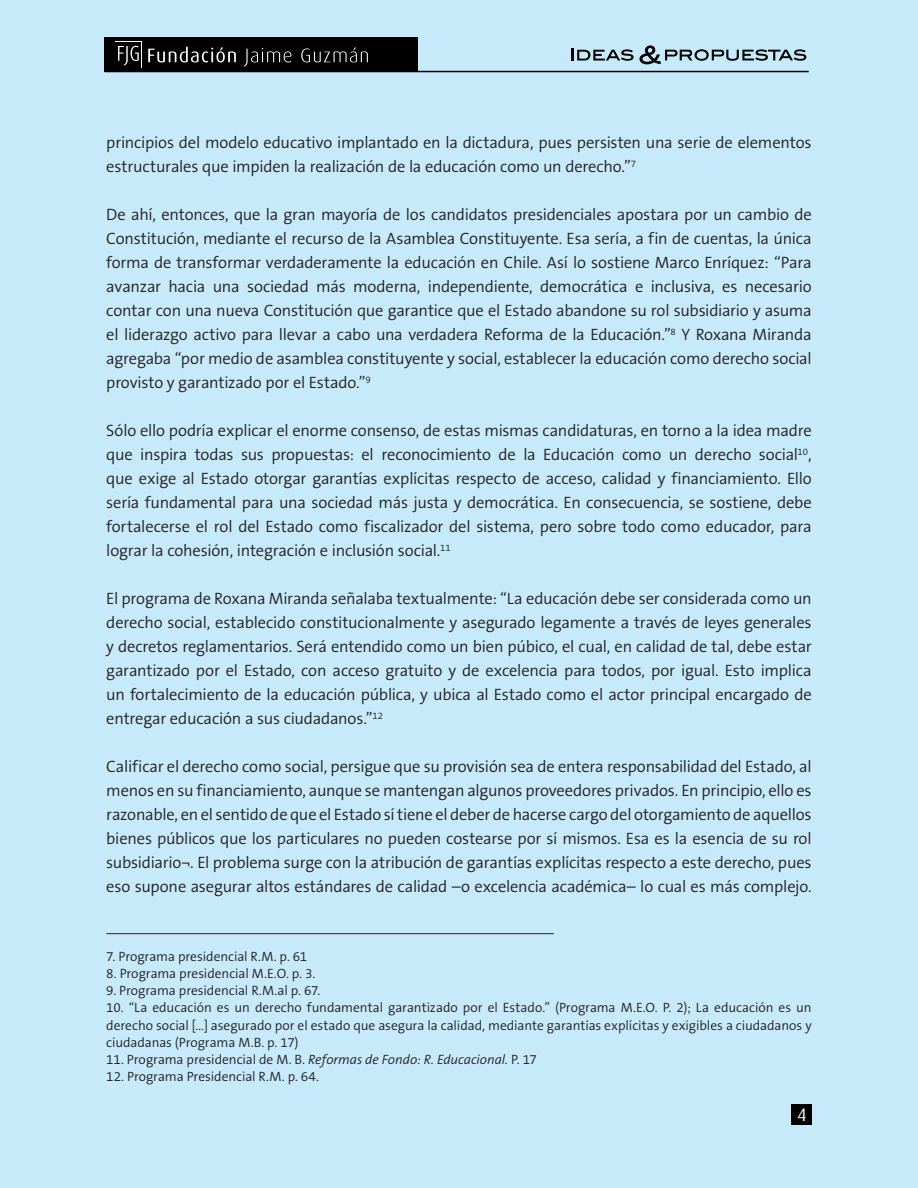
<style>
.page{position:relative;width:918px;height:1188px;background:#c6eafa}
.page>*{position:absolute;margin:0;border:0;box-sizing:border-box;transform-origin:0 0}
.t1{font:18px "Dax";color:#fff}
.t2{font:300 16.5px/24px "The Sans B4";letter-spacing:-.01em;color:#231f20;text-align:justify}
.t3{font:300 13.5px/17.2px "The Sans B4";letter-spacing:-.005em;color:#231f20;text-align:justify}
.s1{font-style:italic}
</style>
<div class="page">
<div style="left:792px;top:1104px;width:20px;height:20px;background:#000"></div>
<svg style="left:571px;top:45px;width:235px;height:19px"></svg>
<hr style="left:105px;top:71px;width:704px;height:1px;background:#000">
<div style="left:105px;top:37px;width:313px;height:35px;background:#000"></div>
<svg style="left:115px;top:41px;width:27px;height:27px"></svg>
<div style="left:116px;top:42px;width:25px;height:25px;background:#000"></div>
<svg style="left:118px;top:46px;width:21px;height:20px"></svg>
<svg style="left:148px;top:47px;width:220px;height:20px"></svg>
<hr style="left:106px;top:933px;width:448px;height:1px;background:#231f20">
<p class="t2" style="left:106px;top:131px;width:707px">principios del modelo educativo implantado en la dictadura, pues persisten una serie de elementos estructurales que impiden la realización de la educación como un derecho.”<sup>7</sup></p>
<p class="t2" style="left:106px;top:203px;width:707px">De ahí, entonces, que la gran mayoría de los candidatos presidenciales apostara por un cambio de Constitución, mediante el recurso de la Asamblea Constituyente. Esa sería, a fin de cuentas, la única forma de transformar verdaderamente la educación en Chile. Así lo sostiene Marco Enríquez: “Para avanzar hacia una sociedad más moderna, independiente, democrática e inclusiva, es necesario contar con una nueva Constitución que garantice que el Estado abandone su rol subsidiario y asuma el liderazgo activo para llevar a cabo una verdadera Reforma de la Educación.”<sup>8</sup> Y Roxana Miranda agregaba “por medio de asamblea constituyente y social, establecer la educación como derecho social provisto y garantizado por el Estado.”<sup>9</sup></p>
<p class="t2" style="left:106px;top:419px;width:707px">Sólo ello podría explicar el enorme consenso, de estas mismas candidaturas, en torno a la idea madre que inspira todas sus propuestas: el reconocimiento de la Educación como un derecho social<sup>10</sup>, que exige al Estado otorgar garantías explícitas respecto de acceso, calidad y financiamiento. Ello sería fundamental para una sociedad más justa y democrática. En consecuencia, se sostiene, debe fortalecerse el rol del Estado como fiscalizador del sistema, pero sobre todo como educador, para lograr la cohesión, integración e inclusión social.<sup>11</sup></p>
<p class="t2" style="left:106px;top:587px;width:707px">El programa de Roxana Miranda señalaba textualmente: “La educación debe ser considerada como un derecho social, establecido constitucionalmente y asegurado legamente a través de leyes generales y decretos reglamentarios. Será entendido como un bien púbico, el cual, en calidad de tal, debe estar garantizado por el Estado, con acceso gratuito y de excelencia para todos, por igual. Esto implica un fortalecimiento de la educación pública, y ubica al Estado como el actor principal encargado de entregar educación a sus ciudadanos.”<sup>12</sup></p>
<p class="t2" style="left:106px;top:755px;width:707px">Calificar el derecho como social, persigue que su provisión sea de entera responsabilidad del Estado, al menos en su financiamiento, aunque se mantengan algunos proveedores privados. En principio, ello es razonable, en el sentido de que el Estado sí tiene el deber de hacerse cargo del otorgamiento de aquellos bienes públicos que los particulares no pueden costearse por sí mismos. Esa es la esencia de su rol subsidiario¬. El problema surge con la atribución de garantías explícitas respecto a este derecho, pues eso supone asegurar altos estándares de calidad –o excelencia académica– lo cual es más complejo.</p>
<p class="t3" style="left:106px;top:948px;width:203px">7. Programa presidencial R.M. p. 61</p>
<p class="t3" style="left:106px;top:965px;width:211px">8. Programa presidencial M.E.O. p. 3.</p>
<p class="t3" style="left:106px;top:982px;width:216px">9. Programa presidencial R.M.al p. 67.</p>
<p class="t3" style="left:106px;top:1000px;width:707px">10. “La educación es un derecho fundamental garantizado por el Estado.” (Programa M.E.O. P. 2); La educación es un derecho social […] asegurado por el estado que asegura la calidad, mediante garantías explícitas y exigibles a ciudadanos y ciudadanas (Programa M.B. p. 17)</p>
<p class="t3" style="left:106px;top:1051px;width:432px">11. Programa presidencial de M. B. <span class="s1">Reformas de Fondo: R. Educacional.</span> P. 17</p>
<p class="t3" style="left:106px;top:1069px;width:214px">12. Programa Presidencial R.M. p. 64.</p>
<p class="t1" style="left:797px;top:1104px;width:11px">4</p>
</div>
